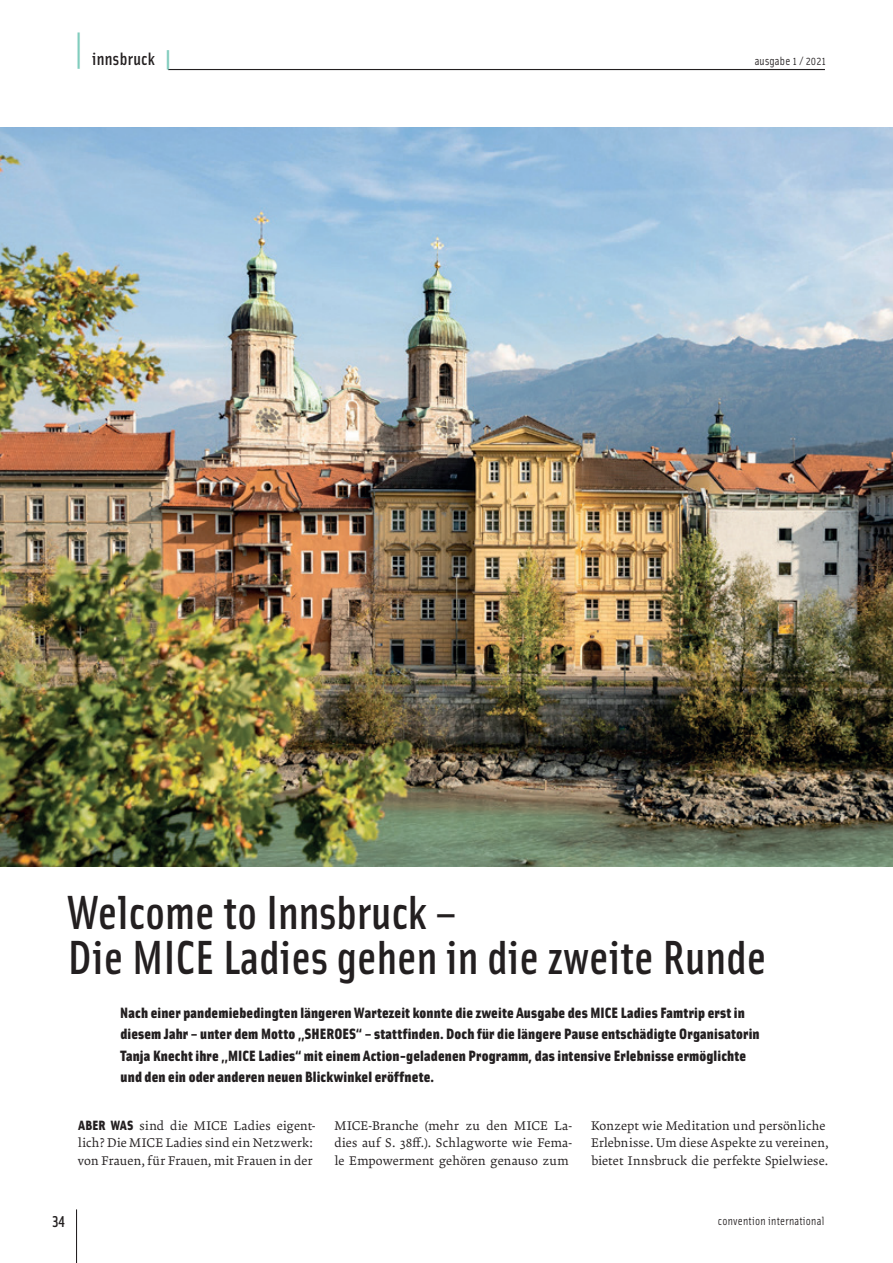
<style>
.page{position:relative;width:893px;height:1263px;background:#fff}
.page>*{position:absolute;margin:0;border:0;box-sizing:border-box;transform-origin:0 0}
.t1{font:500 48px/45px "Solex OT";color:#231f20}
.t2{font:500 18px "Solex OT";letter-spacing:.02em;color:#231f20}
.t3{font:500 15.75px "Solex OT";color:#231f20}
.t4{font:900 15px/21.3px "Solex OT";letter-spacing:.01em;color:#231f20}
.t5{font:12.6px/17.5px "Krete";letter-spacing:.015em;color:#231f20}
.t6{font:12px "Solex OT";letter-spacing:.02em;color:#231f20}
.s1{font-weight:700;font-size:42px;color:#82cdbe}
.s2{font-weight:700;font-size:22.5px;color:#82cdbe}
.s3{font-family:"Solex OT";font-weight:900;font-size:13.5px}
</style>
<div class="page">
<hr style="left:168px;top:69px;width:657px;height:1px;background:#231f20">
<hr style="left:76px;top:1209px;width:1px;height:54px;background:#231f20">
<img style="left:0;top:128px;width:893px;height:738px">
<p class="t2" style="left:74px;top:47px;width:99px"><span class="s1">|</span> innsbruck <span class="s2">|</span></p>
<p class="t6" style="left:755px;top:53px;width:73px">ausgabe 1/ 2021</p>
<h1 class="t1" style="left:67px;top:887px;width:701px">Welcome to Innsbruck –<br>Die MICE Ladies gehen in die zweite Runde</h1>
<p class="t4" style="left:120px;top:1001px;width:641px">Nach einer pandemiebedingten längeren Wartezeit konnte die zweite Ausgabe des MICE Ladies Famtrip erst in diesem Jahr – unter dem Motto „SHEROES“ – stattfinden. Doch für die längere Pause entschädigte Organisatorin Tanja Knecht ihre „MICE Ladies“ mit einem Action-geladenen Programm, das intensive Erlebnisse ermöglichte und den ein oder anderen neuen Blickwinkel eröffnete.</p>
<p class="t5" style="left:78px;top:1117px;width:239px"><span class="s3">ABER WAS</span> sind die MICE Ladies eigent&shy;lich? Die MICE Ladies sind ein Netzwerk: von Frauen, für Frauen, mit Frauen in der</p>
<p class="t5" style="left:334px;top:1117px;width:239px;text-align:justify">MICE-Branche (mehr zu den MICE La&shy;dies auf S. 38ff.). Schlagworte wie Fema&shy;le Empowerment gehören genauso zum</p>
<p class="t5" style="left:591px;top:1117px;width:239px">Konzept wie Meditation und persönliche<br>Erlebnisse. Um diese Aspekte zu vereinen, bietet Innsbruck die perfekte Spielwiese.</p>
<p class="t3" style="left:52px;top:1211px;width:14px">34</p>
<p class="t6" style="left:718px;top:1213px;width:108px">convention international</p>
</div>
